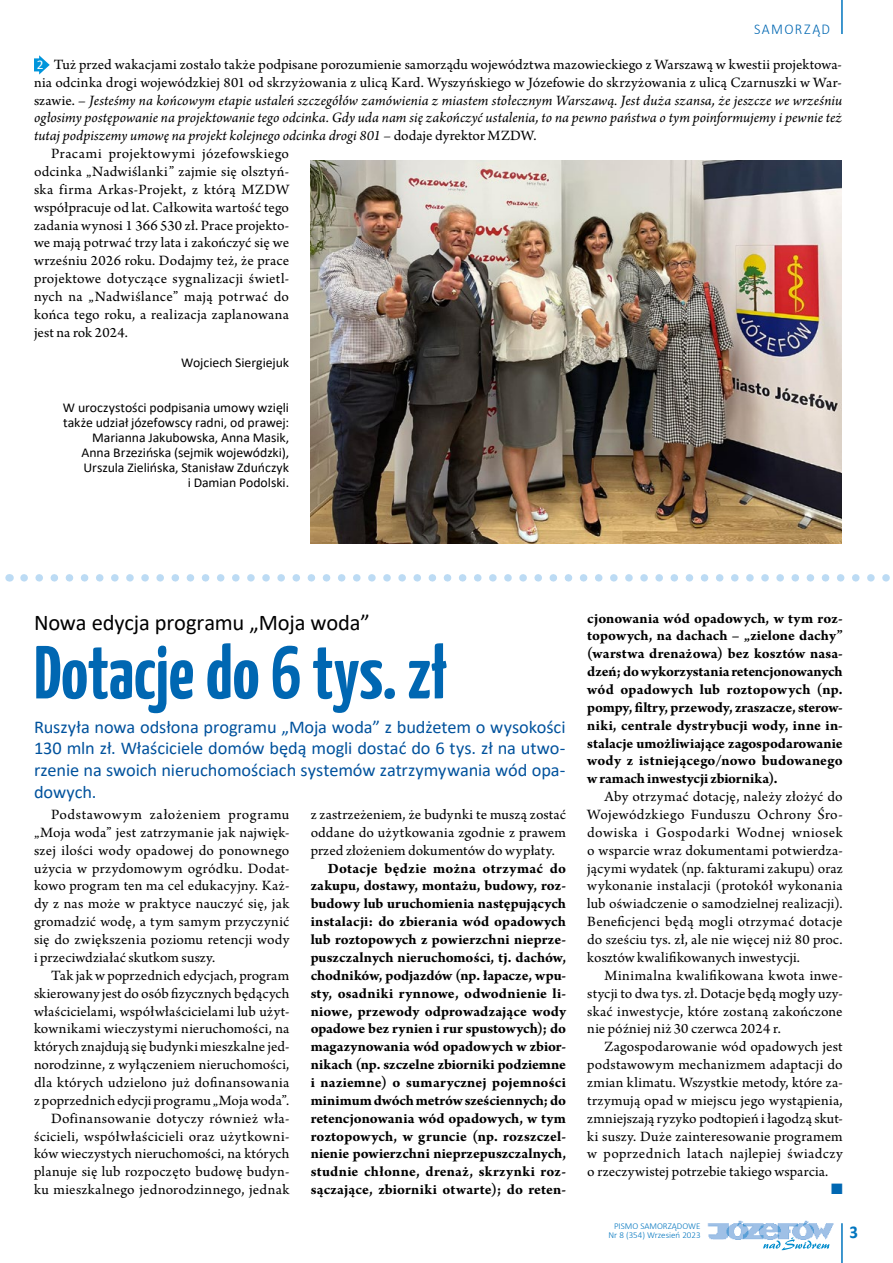
<style>
.page{position:relative;width:893px;height:1263px;background:#fff}
.page>*{position:absolute;margin:0;border:0;box-sizing:border-box;transform-origin:0 0}
.t1{font:700 75px "Yanone Kaffeesatz";letter-spacing:-.005em;color:#0067b2}
.t2{font:22.5px "Calibri";letter-spacing:-.01em;color:#000}
.t3{font:18px/21.6px "Calibri";letter-spacing:-.005em;color:#00529d;text-align:justify}
.t4{font:700 18px "Calibri";color:#0075bf;scale:.94 1}
.t5{font:15px/17.9px "Arno Pro";letter-spacing:.01em;color:#000;text-align:justify}
.t6{font:700 15px/17.9px "Arno Pro";letter-spacing:.01em;color:#000;text-align:justify}
.t7{font:italic 15px "Arno Pro";letter-spacing:.005em;color:#000}
.t8{font:15px "Arno Pro";letter-spacing:.03em;color:#000}
.t9{font:300 15px "Calibri";letter-spacing:.095em;color:#0067b2;scale:.94 1}
.t10{font:15px "Zapf Dingbats";color:#0067b2}
.t11{font:13.5px/15px "Calibri";letter-spacing:-.005em;color:#000;text-align:right}
.t12{font:13.2px "Calibri";color:#fff}
.t13{font:300 9px/9.4px "Calibri";color:#0075bf;text-align:right}
.s1{font-style:normal}
</style>
<div class="page">
<svg style="left:24px;top:574px;width:866px;height:8px"></svg>
<img style="left:310px;top:161px;width:532px;height:382px">
<svg style="left:34px;top:55px;width:16px;height:20px"></svg>
<img style="left:707px;top:1220px;width:127px;height:19px">
<svg style="left:763px;top:1237px;width:66px;height:13px"></svg>
<hr style="left:841px;top:1223px;width:2px;height:40px;background:#0075bf">
<hr style="left:841px;top:0;width:2px;height:34px;background:#0075bf">
<p class="t9" style="left:754px;top:20px;width:82px">SAMORZĄD</p>
<p class="t5" style="left:54px;top:56px;width:789px">Tuż przed wakacjami zostało także podpisane porozumienie samorządu województwa mazowieckiego z Warszawą w kwestii projektowa-</p>
<p class="t5" style="left:34px;top:74px;width:809px">nia odcinka drogi wojewódzkiej 801 od skrzyżowania z ulicą Kard. Wyszyńskiego w Józefowie do skrzyżowania z ulicą Czarnuszki w War-</p>
<p class="t7" style="left:34px;top:91px;width:810px"><span class="s1">szawie. –</span> Jesteśmy na końcowym etapie ustaleń szczegółów zamówienia z miastem stołecznym Warszawą. Jest duża szansa, że jeszcze we wrześniu</p>
<p class="t7" style="left:34px;top:109px;width:809px">ogłosimy postępowanie na projektowanie tego odcinka. Gdy uda nam się zakończyć ustalenia, to na pewno państwa o tym poinformujemy i pewnie też</p>
<p class="t7" style="left:34px;top:127px;width:504px">tutaj podpiszemy umowę na projekt kolejnego odcinka drogi 801 – <span class="s1">dodaje dyrektor MZDW.</span></p>
<p class="t8" style="left:51px;top:145px;width:240px">Pracami projektowymi józefowskiego</p>
<p class="t5" style="left:34px;top:163px;width:257px">odcinka „Nadwiślanki” zajmie się olsztyń-</p>
<p class="t8" style="left:34px;top:181px;width:257px">ska firma Arkas-Projekt, z którą MZDW</p>
<p class="t5" style="left:34px;top:199px;width:257px">współpracuje od lat. Całkowita wartość tego</p>
<p class="t5" style="left:34px;top:217px;width:257px">zadania wynosi 1 366 530 zł. Prace projekto-</p>
<p class="t5" style="left:34px;top:235px;width:257px">we mają potrwać trzy lata i zakończyć się we</p>
<p class="t5" style="left:34px;top:253px;width:257px">wrześniu 2026 roku. Dodajmy też, że prace</p>
<p class="t5" style="left:34px;top:271px;width:257px">projektowe dotyczące sygnalizacji świetl-</p>
<p class="t5" style="left:34px;top:288px;width:257px">nych na „Nadwiślance” mają potrwać do</p>
<p class="t5" style="left:34px;top:306px;width:257px">końca tego roku, a realizacja zaplanowana</p>
<p class="t5" style="left:34px;top:324px;width:96px">jest na rok 2024.</p>
<p class="t11" style="left:181px;top:354px;width:109px">Wojciech Siergiejuk</p>
<p class="t11" style="left:63px;top:399px;width:228px">W uroczystości podpisania umowy wzięli także udział józefowscy radni, od prawej:<br>Marianna Jakubowska, Anna Masik, Anna Brzezińska (sejmik wojewódzki), Urszula Zielińska, Stanisław Zduńczyk<br>i Damian Podolski.</p>
<p class="t12" style="left:37px;top:55px;width:8px">2</p>
<h2 class="t2" style="left:34px;top:607px;width:337px">Nowa edycja programu „Moja woda”</h2>
<h1 class="t1" style="left:34px;top:619px;width:414px">Dotacje do 6 tys. zł</h1>
<p class="t3" style="left:34px;top:715px;width:533px">Ruszyła nowa odsłona programu „Moja woda” z budżetem o wysokości 130 mln zł. Właściciele domów będą mogli dostać do 6 tys. zł na utwo&shy;rzenie na swoich nieruchomościach systemów zatrzymywania wód opa&shy;dowych.</p>
<p class="t5" style="left:34px;top:806px;width:257px;text-indent:17px">Podstawowym założeniem programu „Moja woda” jest zatrzymanie jak najwięk&shy;szej ilości wody opadowej do ponownego użycia w przydomowym ogródku. Dodat&shy;kowo program ten ma cel edukacyjny. Każ&shy;dy z nas może w praktyce nauczyć się, jak gromadzić wodę, a tym samym przyczynić się do zwiększenia poziomu retencji wody i przeciwdziałać skutkom suszy.</p>
<p class="t5" style="left:34px;top:967px;width:257px;text-align:right">Tak jak w poprzednich edycjach, program skierowany jest do osób fizycznych będących właścicielami, współwłaścicielami lub użyt&shy;kownikami wieczystymi nieruchomości, na których znajdują się budynki mieszkalne jed&shy;norodzinne, z wyłączeniem nieruchomości, dla których udzielono już dofinansowania z poprzednich edycji programu „Moja woda”.<br>Dofinansowanie dotyczy również wła&shy;ścicieli, współwłaścicieli oraz użytkowni&shy;ków wieczystych nieruchomości, na których planuje się lub rozpoczęto budowę budyn&shy;ku mieszkalnego jednorodzinnego, jednak</p>
<p class="t5" style="left:311px;top:806px;width:257px">z zastrzeżeniem, że budynki te muszą zostać oddane do użytkowania zgodnie z prawem przed złożeniem dokumentów do wypłaty.</p>
<p class="t6" style="left:311px;top:860px;width:257px;text-indent:17px">Dotacje będzie można otrzymać do zakupu, dostawy, montażu, budowy, roz&shy;budowy lub uruchomienia następujących instalacji: do zbierania wód opadowych lub roztopowych z powierzchni nieprze&shy;puszczalnych nieruchomości, tj. dachów, chodników, podjazdów (np. łapacze, wpu&shy;sty, osadniki rynnowe, odwodnienie li&shy;niowe, przewody odprowadzające wody opadowe bez rynien i rur spustowych); do magazynowania wód opadowych w zbior&shy;nikach (np. szczelne zbiorniki podziemne i naziemne) o sumarycznej pojemności minimum dwóch metrów sześciennych; do retencjonowania wód opadowych, w tym roztopowych, w gruncie (np. rozszczel&shy;nienie powierzchni nieprzepuszczalnych, studnie chłonne, drenaż, skrzynki roz&shy;sączające, zbiorniki otwarte); do reten-</p>
<p class="t6" style="left:587px;top:610px;width:257px">cjonowania wód opadowych, w tym roz&shy;topowych, na dachach – „zielone dachy” (warstwa drenażowa) bez kosztów nasa&shy;dzeń; do wykorzystania retencjonowanych wód opadowych lub roztopowych (np. pompy, filtry, przewody, zraszacze, sterow&shy;niki, centrale dystrybucji wody, inne in&shy;stalacje umożliwiające zagospodarowanie wody z istniejącego/nowo budowanego w ramach inwestycji zbiornika).</p>
<p class="t5" style="left:587px;top:788px;width:257px;text-indent:17px">Aby otrzymać dotację, należy złożyć do Wojewódzkiego Funduszu Ochrony Śro&shy;dowiska i Gospodarki Wodnej wniosek o wsparcie wraz dokumentami potwierdza&shy;jącymi wydatek (np. fakturami zakupu) oraz wykonanie instalacji (protokół wykonania lub oświadczenie o samodzielnej realizacji).<br>Beneficjenci będą mogli otrzymać dotacje do sześciu tys. zł, ale nie więcej niż 80 proc. kosztów kwalifikowanych inwestycji.</p>
<p class="t5" style="left:587px;top:967px;width:257px;text-indent:17px">Minimalna kwalifikowana kwota inwe&shy;stycji to dwa tys. zł. Dotacje będą mogły uzy&shy;skać inwestycje, które zostaną zakończone nie później niż 30 czerwca 2024 r.</p>
<p class="t5" style="left:587px;top:1038px;width:257px;text-indent:17px">Zagospodarowanie wód opadowych jest podstawowym mechanizmem adaptacji do zmian klimatu. Wszystkie metody, które za&shy;trzymują opad w miejscu jego wystąpienia, zmniejszają ryzyko podtopień i łagodzą skut&shy;ki suszy. Duże zainteresowanie programem w poprzednich latach najlepiej świadczy o rzeczywistej potrzebie takiego wsparcia.</p>
<p class="t10" style="left:831px;top:1182px;width:13px">■</p>
<p class="t13" style="left:609px;top:1221px;width:93px">PISMO SAMORZĄDOWE<br>Nr 8 (354) Wrzesień 2023</p>
<p class="t4" style="left:849px;top:1220px;width:11px">3</p>
</div>
